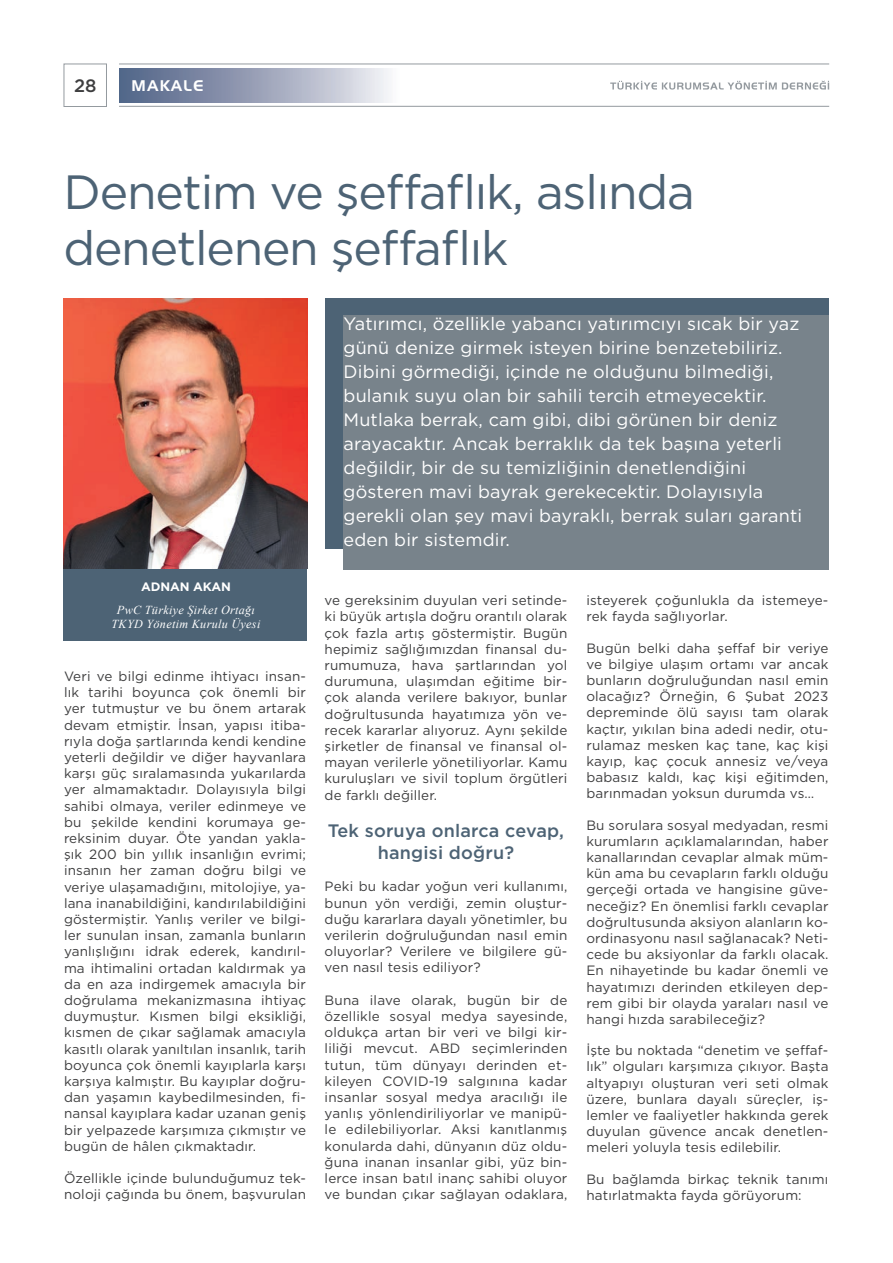
<style>
.page{position:relative;width:893px;height:1263px;background:#fff}
.page>*{position:absolute;margin:0;border:0;box-sizing:border-box;transform-origin:0 0}
.t1{font:48px/55.5px "Gotham";letter-spacing:-.025em;color:#4d6375}
.t2{font:18px/24px "Gotham";letter-spacing:.01em;color:#fff}
.t3{font:500 18px/21.6px "Gotham";letter-spacing:.01em;color:#4d6375;text-align:center}
.t4{font:500 18px "Gotham";color:#3e3e3f}
.t5{font:15px "Handel Gothic";letter-spacing:.1em;color:#fff}
.t6{font:13.5px/16.2px "Gotham";letter-spacing:.01em;color:#3e3e3f;text-align:justify}
.t7{font:italic 12.15px/14.5px "Times New Roman";letter-spacing:.025em;color:#fff;text-align:center}
.t8{font:700 12.15px "Gotham";letter-spacing:-.01em;color:#fff}
</style>
<div class="page">
<div style="left:64px;top:64px;width:43px;height:43px;border:1px solid #949a9f"></div>
<svg style="left:610px;top:81px;width:219px;height:9px"></svg>
<div style="left:119px;top:68px;width:281px;height:34px;background:linear-gradient(to right,#4b5d82,#f3f1f5)"></div>
<hr style="left:119px;top:64px;width:710px;height:1px;background:#949a9f">
<hr style="left:119px;top:106px;width:710px;height:1px;background:#949a9f">
<div style="left:325px;top:298px;width:504px;height:250px;background:#4d6375"></div>
<div style="left:344px;top:316px;width:485px;height:254px;background:#78838b"></div>
<div style="left:63px;top:569px;width:244px;height:71px;background:#4d6375"></div>
<img style="left:63px;top:298px;width:244px;height:270px">
<h2 class="t4" style="left:74px;top:79px;width:24px">28</h2>
<p class="t5" style="left:131px;top:77px;width:74px">MAKALE</p>
<h1 class="t1" style="left:63px;top:167px;width:633px">Denetim ve şeffaflık, aslında denetlenen şeffaflık</h1>
<p class="t8" style="left:141px;top:582px;width:91px">ADNAN AKAN</p>
<p class="t7" style="left:112px;top:602px;width:150px">PwC Türkiye Şirket Ortağı<br>TKYD Yönetim Kurulu Üyesi</p>
<p class="t6" style="left:64px;top:669px;width:244px">Veri ve bilgi edinme ihtiyacı insan&shy;lık tarihi boyunca çok önemli bir yer tutmuştur ve bu önem artarak devam etmiştir. İnsan, yapısı itiba&shy;rıyla doğa şartlarında kendi kendine yeterli değildir ve diğer hayvanlara karşı güç sıralamasında yukarılarda yer almamaktadır. Dolayısıyla bilgi sahibi olmaya, veriler edinmeye ve bu şekilde kendini korumaya ge&shy;reksinim duyar. Öte yandan yakla&shy;şık 200 bin yıllık insanlığın evrimi; insanın her zaman doğru bilgi ve veriye ulaşamadığını, mitolojiye, ya&shy;lana inanabildiğini, kandırılabildiğini göstermiştir. Yanlış veriler ve bilgi&shy;ler sunulan insan, zamanla bunların yanlışlığını idrak ederek, kandırıl&shy;ma ihtimalini ortadan kaldırmak ya da en aza indirgemek amacıyla bir doğrulama mekanizmasına ihtiyaç duymuştur. Kısmen bilgi eksikliği, kısmen de çıkar sağlamak amacıyla kasıtlı olarak yanıltılan insanlık, tarih boyunca çok önemli kayıplarla karşı karşıya kalmıştır. Bu kayıplar doğru&shy;dan yaşamın kaybedilmesinden, fi&shy;nansal kayıplara kadar uzanan geniş bir yelpazede karşımıza çıkmıştır ve bugün de hâlen çıkmaktadır.</p>
<p class="t6" style="left:64px;top:1171px;width:244px">Özellikle içinde bulunduğumuz tek&shy;noloji çağında bu önem, başvurulan</p>
<p class="t2" style="left:344px;top:313px;width:460px">Yatırımcı, özellikle yabancı yatırımcıyı sıcak bir yaz günü denize girmek isteyen birine benzetebiliriz.<br>Dibini görmediği, içinde ne olduğunu bilmediği, bulanık suyu olan bir sahili tercih etmeyecektir.<br>Mutlaka berrak, cam gibi, dibi görünen bir deniz arayacaktır. Ancak berraklık da tek başına yeterli değildir, bir de su temizliğinin denetlendiğini gösteren mavi bayrak gerekecektir. Dolayısıyla gerekli olan şey mavi bayraklı, berrak suları garanti eden bir sistemdir.</p>
<p class="t6" style="left:325px;top:593px;width:244px">ve gereksinim duyulan veri setinde&shy;ki büyük artışla doğru orantılı olarak çok fazla artış göstermiştir. Bugün hepimiz sağlığımızdan finansal du&shy;rumumuza, hava şartlarından yol durumuna, ulaşımdan eğitime bir&shy;çok alanda verilere bakıyor, bunlar doğrultusunda hayatımıza yön ve&shy;recek kararlar alıyoruz. Aynı şekilde şirketler de finansal ve finansal ol&shy;mayan verilerle yönetiliyorlar. Kamu kuruluşları ve sivil toplum örgütleri de farklı değiller.</p>
<h2 class="t3" style="left:328px;top:821px;width:238px">Tek soruya onlarca cevap, hangisi doğru?</h2>
<p class="t6" style="left:325px;top:879px;width:244px">Peki bu kadar yoğun veri kullanımı, bunun yön verdiği, zemin oluştur&shy;duğu kararlara dayalı yönetimler, bu verilerin doğruluğundan nasıl emin oluyorlar? Verilere ve bilgilere gü&shy;ven nasıl tesis ediliyor?</p>
<p class="t6" style="left:325px;top:993px;width:244px">Buna ilave olarak, bugün bir de özellikle sosyal medya sayesinde, oldukça artan bir veri ve bilgi kir&shy;liliği mevcut. ABD seçimlerinden tutun, tüm dünyayı derinden et&shy;kileyen COVID-19 salgınına kadar insanlar sosyal medya aracılığı ile yanlış yönlendiriliyorlar ve manipü&shy;le edilebiliyorlar. Aksi kanıtlanmış konularda dahi, dünyanın düz oldu&shy;ğuna inanan insanlar gibi, yüz bin&shy;lerce insan batıl inanç sahibi oluyor ve bundan çıkar sağlayan odaklara,</p>
<p class="t6" style="left:586px;top:593px;width:244px">isteyerek çoğunlukla da istemeye&shy;rek fayda sağlıyorlar.</p>
<p class="t6" style="left:586px;top:640px;width:244px">Bugün belki daha şeffaf bir veriye ve bilgiye ulaşım ortamı var ancak bunların doğruluğundan nasıl emin olacağız? Örneğin, 6 Şubat 2023 depreminde ölü sayısı tam olarak kaçtır, yıkılan bina adedi nedir, otu&shy;rulamaz mesken kaç tane, kaç kişi kayıp, kaç çocuk annesiz ve/veya babasız kaldı, kaç kişi eğitimden, barınmadan yoksun durumda vs…</p>
<p class="t6" style="left:586px;top:817px;width:244px">Bu sorulara sosyal medyadan, resmi kurumların açıklamalarından, haber kanallarından cevaplar almak müm&shy;kün ama bu cevapların farklı olduğu gerçeği ortada ve hangisine güve&shy;neceğiz? En önemlisi farklı cevaplar doğrultusunda aksiyon alanların ko&shy;ordinasyonu nasıl sağlanacak? Neti&shy;cede bu aksiyonlar da farklı olacak.<br>En nihayetinde bu kadar önemli ve hayatımızı derinden etkileyen dep&shy;rem gibi bir olayda yaraları nasıl ve hangi hızda sarabileceğiz?</p>
<p class="t6" style="left:586px;top:1043px;width:244px">İşte bu noktada “denetim ve şeffaf&shy;lık” olguları karşımıza çıkıyor. Başta altyapıyı oluşturan veri seti olmak üzere, bunlara dayalı süreçler, iş&shy;lemler ve faaliyetler hakkında gerek duyulan güvence ancak denetlen&shy;meleri yoluyla tesis edilebilir.</p>
<p class="t6" style="left:586px;top:1171px;width:244px">Bu bağlamda birkaç teknik tanımı hatırlatmakta fayda görüyorum:</p>
</div>
